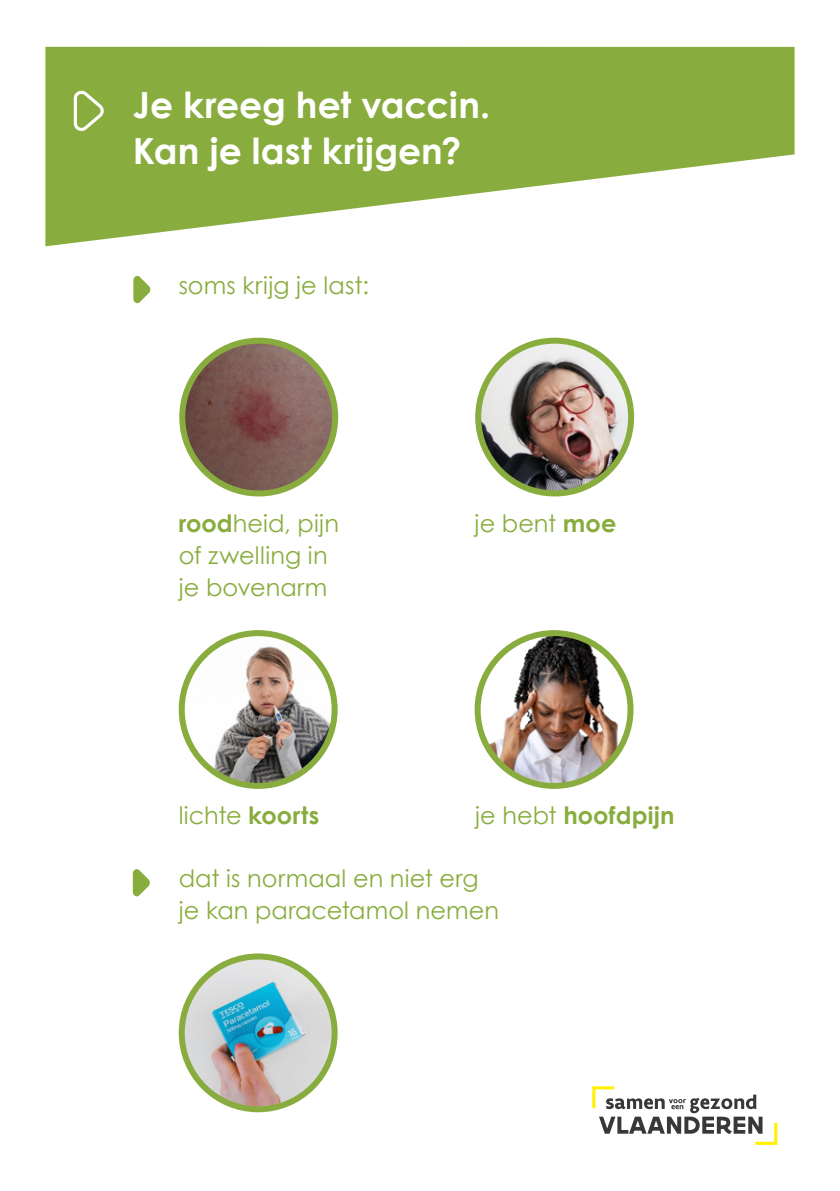
<style>
.page{position:relative;width:840px;height:1191px;background:#fff}
.page>*{position:absolute;margin:0;border:0;box-sizing:border-box;transform-origin:0 0}
.t1{font:700 36px/46px "Century Gothic";color:#fff}
.t2{font:24px/32px "Century Gothic";letter-spacing:.005em;color:#88ad3e}
.t3{font:700 24px "Century Gothic";letter-spacing:.005em;color:#88ad3e}
.s1{font-weight:700}
.s2{font-weight:400}
</style>
<div class="page">
<svg style="left:45px;top:46px;width:749px;height:200px;fill:#88ad3e"></svg>
<svg style="left:72px;top:86px;width:35px;height:45px"></svg>
<svg style="left:133px;top:869px;width:17px;height:28px"></svg>
<img style="left:182px;top:341px;width:153px;height:152px;border-radius:76px">
<div style="left:179px;top:338px;width:159px;height:158px;border:6px solid #88ad3e;border-radius:50%"></div>
<img style="left:182px;top:633px;width:152px;height:153px;border-radius:76px">
<div style="left:179px;top:630px;width:158px;height:159px;border:6px solid #88ad3e;border-radius:50%"></div>
<img style="left:478px;top:341px;width:152px;height:152px;border-radius:76px">
<div style="left:475px;top:338px;width:158px;height:158px;border:6px solid #88ad3e;border-radius:50%"></div>
<img style="left:477px;top:633px;width:153px;height:153px;border-radius:76px">
<div style="left:474px;top:630px;width:159px;height:159px;border:6px solid #88ad3e;border-radius:50%"></div>
<svg style="left:133px;top:276px;width:18px;height:28px"></svg>
<img style="left:182px;top:956px;width:152px;height:153px;border-radius:76px">
<div style="left:179px;top:953px;width:158px;height:159px;border:6px solid #88ad3e;border-radius:50%"></div>
<svg style="left:592px;top:1086px;width:184px;height:58px"></svg>
<h1 class="t1" style="left:133px;top:81px;width:359px">Je kreeg het vaccin.<br>Kan je last krijgen?</h1>
<p class="t2" style="left:179px;top:269px;width:192px">soms krijg je last:</p>
<p class="t2" style="left:179px;top:507px;width:162px"><span class="s1">rood</span>heid, pijn of zwelling in je bovenarm</p>
<p class="t2" style="left:179px;top:799px;width:142px">lichte <span class="s1">koorts</span></p>
<p class="t2" style="left:474px;top:507px;width:143px">je bent <span class="s1">moe</span></p>
<p class="t3" style="left:475px;top:800px;width:201px"><span class="s2">je hebt</span> hoofdpijn</p>
<p class="t2" style="left:179px;top:862px;width:321px">dat is normaal en niet erg je kan paracetamol nemen</p>
</div>
